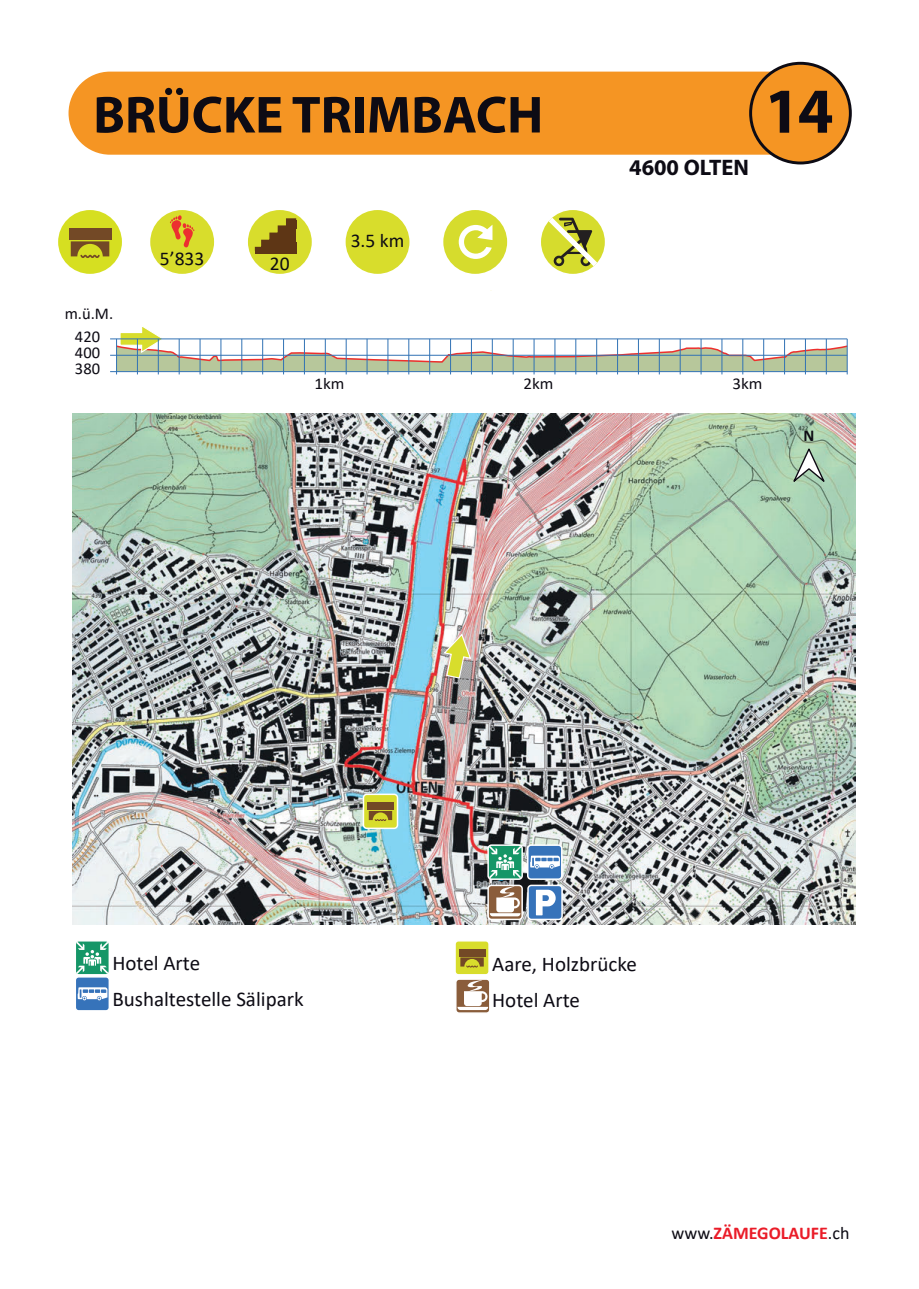
<style>
.page{position:relative;width:919px;height:1289px;background:#fff}
.page>*{position:absolute;margin:0;border:0;box-sizing:border-box;transform-origin:0 0}
.t1{font:700 64.5px "Myriad Pro";color:#0d0b14}
.t2{font:700 52.5px "Myriad Pro";color:#0d0b14}
.t3{font:700 22.5px "Myriad Pro";color:#0d0b14}
.t4{font:21px/36px "Calibri";color:#0d0b14}
.t5{font:19.5px "Calibri";color:#0d0b14}
.t6{font:700 18px "Calibri";color:#ea1c28}
.t7{font:700 16.65px "Calibri";color:#0d0b14}
.t8{font:16.5px/16px "Calibri";color:#0d0b14}
.s1{font-weight:400;color:#0d0b14}
</style>
<div class="page">
<img style="left:72px;top:413px;width:783px;height:511px">
<svg style="left:790px;top:446px;width:35px;height:40px"></svg>
<div style="left:75px;top:940px;width:35px;height:35px;border:2px solid #fff;border-radius:3px"></div>
<svg style="left:76px;top:941px;width:32px;height:32px"></svg>
<div style="left:487px;top:844px;width:36px;height:35px;border:2px solid #fff;border-radius:3px"></div>
<svg style="left:489px;top:846px;width:32px;height:32px"></svg>
<svg style="left:442px;top:632px;width:30px;height:47px"></svg>
<div style="left:528px;top:885px;width:34px;height:34px;background:#3673ba;border-radius:3px"></div>
<div style="left:527px;top:884px;width:35px;height:36px;border:2px solid #fff;border-radius:3px"></div>
<svg style="left:536px;top:889px;width:19px;height:26px"></svg>
<svg style="left:488px;top:885px;width:34px;height:34px"></svg>
<div style="left:487px;top:884px;width:36px;height:36px;border:2px solid #fff;border-radius:3px"></div>
<svg style="left:489px;top:886px;width:31px;height:30px"></svg>
<div style="left:455px;top:978px;width:35px;height:35px;border:2px solid #fff;border-radius:3px"></div>
<svg style="left:457px;top:979px;width:31px;height:31px"></svg>
<div style="left:527px;top:845px;width:34px;height:34px;background:#3673ba;border-radius:3px"></div>
<div style="left:527px;top:844px;width:35px;height:35px;border:2px solid #fff;border-radius:3px"></div>
<svg style="left:530px;top:855px;width:30px;height:13px"></svg>
<div style="left:75px;top:976px;width:34px;height:34px;background:#3673ba;border-radius:3px"></div>
<div style="left:75px;top:976px;width:35px;height:35px;border:2px solid #fff;border-radius:3px"></div>
<svg style="left:78px;top:987px;width:29px;height:13px"></svg>
<div style="left:455px;top:940px;width:34px;height:34px;background:#d8dd2c;border-radius:3px"></div>
<div style="left:454px;top:940px;width:36px;height:35px;border:2px solid #fff;border-radius:3px"></div>
<div style="left:459px;top:949px;width:26px;height:7px;background:#734926"></div>
<svg style="left:460px;top:957px;width:23px;height:10px"></svg>
<div style="left:363px;top:794px;width:34px;height:34px;background:#d8dd2c;border-radius:3px"></div>
<div style="left:362px;top:793px;width:36px;height:36px;border:2px solid #fff;border-radius:3px"></div>
<div style="left:367px;top:802px;width:26px;height:7px;background:#734926"></div>
<svg style="left:369px;top:811px;width:23px;height:10px"></svg>
<div style="left:345px;top:210px;width:64px;height:64px;background:#d8dd2c;border-radius:50%"></div>
<div style="left:150px;top:210px;width:64px;height:64px;background:#d8dd2c;border-radius:50%"></div>
<svg style="left:170px;top:215px;width:24px;height:32px"></svg>
<div style="left:248px;top:210px;width:64px;height:64px;background:#d8dd2c;border-radius:50%"></div>
<svg style="left:251px;top:216px;width:49px;height:37px"></svg>
<div style="left:255px;top:248px;width:41px;height:6px;background:#5e3615"></div>
<div style="left:264px;top:242px;width:32px;height:7px;background:#5e3615"></div>
<div style="left:272px;top:235px;width:24px;height:9px;background:#5e3615"></div>
<div style="left:280px;top:227px;width:16px;height:10px;background:#5e3615"></div>
<div style="left:288px;top:220px;width:8px;height:9px;background:#5e3615"></div>
<div style="left:541px;top:210px;width:63px;height:64px;background:#d6dc2d;border-radius:50%"></div>
<svg style="left:548px;top:218px;width:49px;height:49px"></svg>
<div style="left:443px;top:210px;width:64px;height:64px;background:#d6dc2d;border-radius:50%"></div>
<svg style="left:458px;top:225px;width:34px;height:34px"></svg>
<div style="left:58px;top:210px;width:64px;height:64px;background:#d6df21;border-radius:50%"></div>
<div style="left:69px;top:228px;width:42px;height:12px;background:#734926"></div>
<svg style="left:71px;top:241px;width:38px;height:17px"></svg>
<svg style="left:115px;top:327px;width:733px;height:44px"></svg>
<hr style="left:110px;top:371px;width:737px;height:1px;background:#3172b4">
<hr style="left:110px;top:355px;width:737px;height:1px;background:#3172b4">
<hr style="left:110px;top:338px;width:737px;height:1px;background:#3172b4">
<hr style="left:116px;top:339px;width:1px;height:35px;background:#3172b4">
<hr style="left:200px;top:339px;width:1px;height:35px;background:#3172b4">
<hr style="left:283px;top:339px;width:1px;height:35px;background:#3172b4">
<hr style="left:846px;top:339px;width:1px;height:35px;background:#3172b4">
<hr style="left:158px;top:339px;width:1px;height:35px;background:#3172b4">
<hr style="left:241px;top:339px;width:1px;height:35px;background:#3172b4">
<hr style="left:533px;top:339px;width:1px;height:35px;background:#3172b4">
<hr style="left:721px;top:339px;width:1px;height:35px;background:#3172b4">
<hr style="left:471px;top:339px;width:1px;height:35px;background:#3172b4">
<hr style="left:680px;top:339px;width:1px;height:35px;background:#3172b4">
<hr style="left:450px;top:339px;width:1px;height:35px;background:#3172b4">
<hr style="left:638px;top:339px;width:1px;height:35px;background:#3172b4">
<hr style="left:408px;top:339px;width:1px;height:35px;background:#3172b4">
<hr style="left:596px;top:339px;width:1px;height:35px;background:#3172b4">
<hr style="left:367px;top:339px;width:1px;height:35px;background:#3172b4">
<hr style="left:554px;top:339px;width:1px;height:35px;background:#3172b4">
<hr style="left:325px;top:339px;width:1px;height:35px;background:#3172b4">
<hr style="left:137px;top:339px;width:1px;height:35px;background:#3172b4">
<hr style="left:221px;top:339px;width:1px;height:35px;background:#3172b4">
<hr style="left:700px;top:339px;width:1px;height:35px;background:#3172b4">
<hr style="left:179px;top:339px;width:1px;height:35px;background:#3172b4">
<hr style="left:659px;top:339px;width:1px;height:35px;background:#3172b4">
<hr style="left:429px;top:339px;width:1px;height:35px;background:#3172b4">
<hr style="left:617px;top:339px;width:1px;height:35px;background:#3172b4">
<hr style="left:387px;top:339px;width:1px;height:35px;background:#3172b4">
<hr style="left:742px;top:339px;width:1px;height:35px;background:#3172b4">
<hr style="left:575px;top:339px;width:1px;height:35px;background:#3172b4">
<hr style="left:346px;top:339px;width:1px;height:35px;background:#3172b4">
<hr style="left:513px;top:339px;width:1px;height:35px;background:#3172b4">
<hr style="left:304px;top:339px;width:1px;height:35px;background:#3172b4">
<hr style="left:492px;top:339px;width:1px;height:35px;background:#3172b4">
<hr style="left:262px;top:339px;width:1px;height:35px;background:#3172b4">
<hr style="left:784px;top:339px;width:1px;height:35px;background:#3172b4">
<hr style="left:826px;top:339px;width:1px;height:35px;background:#3172b4">
<hr style="left:805px;top:339px;width:1px;height:35px;background:#3172b4">
<hr style="left:763px;top:339px;width:1px;height:35px;background:#3172b4">
<div style="left:68px;top:72px;width:704px;height:83px;background:#f59523"></div>
<div style="left:750px;top:63px;width:100px;height:100px;background:#f59523;border-radius:50%"></div>
<div style="left:749px;top:62px;width:102px;height:102px;border:3px solid #0d0b14;border-radius:50%"></div>
<h2 class="t2" style="left:93px;top:81px;width:451px">BRÜCKE TRIMBACH</h2>
<h1 class="t1" style="left:764px;top:69px;width:70px">14</h1>
<p class="t3" style="left:629px;top:153px;width:121px">4600 OLTEN</p>
<p class="t8" style="left:65px;top:305px;width:50px">m.ü.M.</p>
<p class="t8" style="left:75px;top:344px;width:27px">400<br>380</p>
<p class="t8" style="left:75px;top:328px;width:27px">420</p>
<p class="t5" style="left:160px;top:245px;width:46px">5’833</p>
<p class="t5" style="left:270px;top:250px;width:21px">20</p>
<p class="t5" style="left:351px;top:227px;width:55px">3.5 km</p>
<p class="t8" style="left:314px;top:375px;width:31px">1km</p>
<p class="t8" style="left:523px;top:375px;width:31px">2km</p>
<p class="t8" style="left:732px;top:375px;width:31px">3km</p>
<p class="t7" style="left:803px;top:423px;width:12px">N</p>
<p class="t4" style="left:112px;top:944px;width:193px">Hotel Arte<br>Bushaltestelle Sälipark</p>
<p class="t4" style="left:492px;top:945px;width:146px">Aare, Holzbrücke<br>Hotel Arte</p>
<p class="t6" style="left:671px;top:1220px;width:180px"><span class="s1">www.</span>ZÄMEGOLAUFE<span class="s1">.ch</span></p>
</div>
